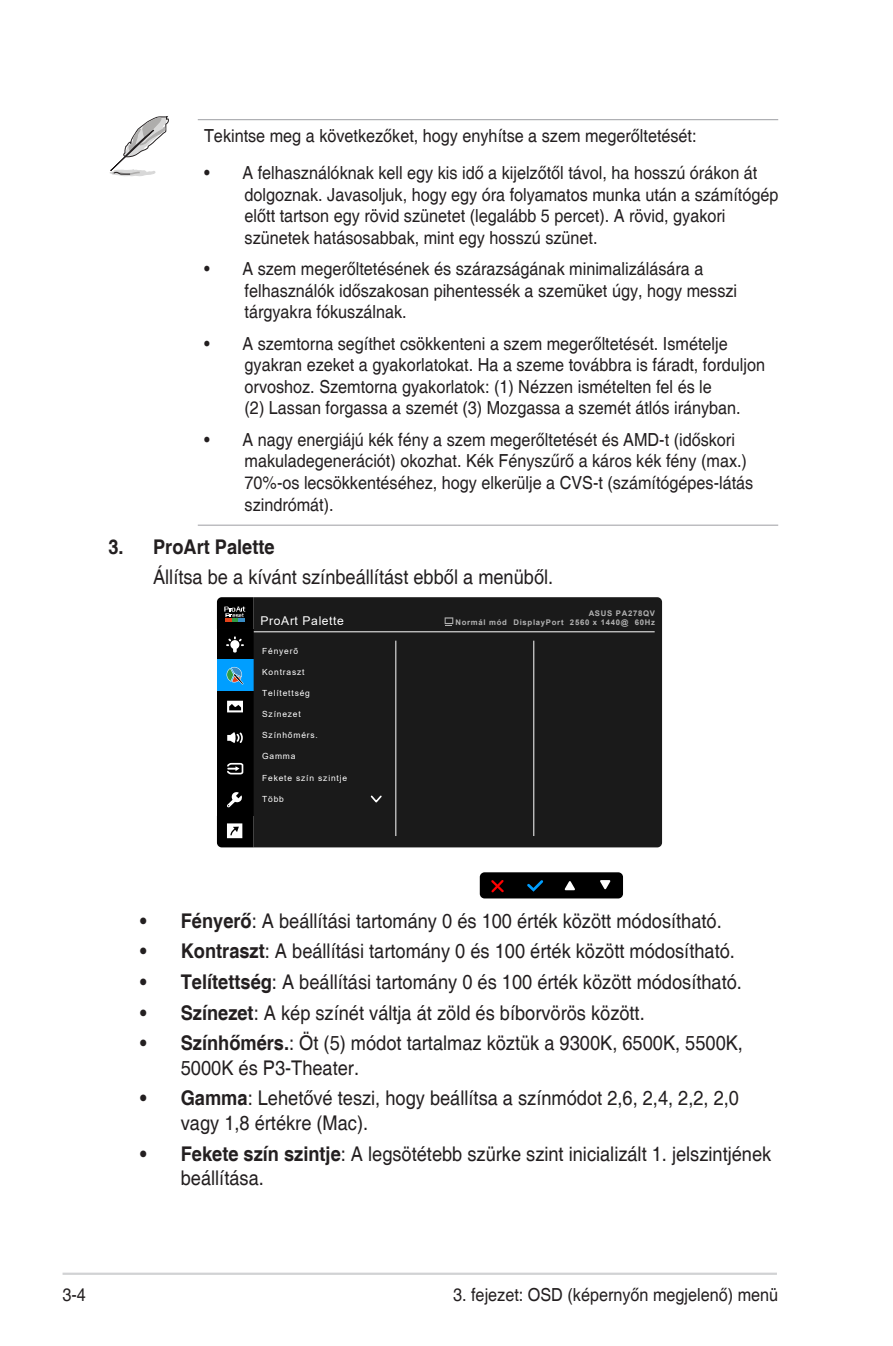
<style>
.page{position:relative;width:893px;height:1346px;background:#fff}
.page>*{position:absolute;margin:0;border:0;box-sizing:border-box;transform-origin:0 0}
.List{font:20.25px/24.3px "Helvetica";color:#231f20;scale:.9 1}
.t1{font:700 20.25px "Helvetica";color:#231f20;scale:.9 1}
.Message_first{font:18px/21.6px "Helvetica";color:#231f20;scale:.9 1}
.t2{font:12.15px "Arial";letter-spacing:.05em;color:#fff}
.t3{font:8.33px "Arial";letter-spacing:.1em;color:#fff}
.t4{font:700 7.65px/9px "Arial";letter-spacing:.09em;color:#b3b3b3;text-align:right}
.s1{font-weight:700}
</style>
<div class="page">
<hr style="left:63px;top:1272px;width:714px;height:3px;background:#d1d2d4">
<hr style="left:198px;top:119px;width:580px;height:1px;background:#a8a9ad">
<hr style="left:198px;top:525px;width:580px;height:1px;background:#a8a9ad">
<svg style="left:109px;top:116px;width:60px;height:60px"></svg>
<div style="left:480px;top:872px;width:143px;height:26px;background:#000;border-radius:5px"></div>
<svg style="left:491px;top:880px;width:13px;height:13px"></svg>
<svg style="left:527px;top:880px;width:17px;height:12px"></svg>
<svg style="left:564px;top:881px;width:11px;height:9px"></svg>
<svg style="left:600px;top:880px;width:11px;height:9px"></svg>
<div style="left:217px;top:629px;width:37px;height:31px;background:#000"></div>
<div style="left:217px;top:660px;width:37px;height:31px;background:#009eff"></div>
<div style="left:217px;top:691px;width:37px;height:32px;background:#000"></div>
<div style="left:217px;top:753px;width:37px;height:30px;background:#000"></div>
<div style="left:217px;top:783px;width:37px;height:33px;background:#000"></div>
<div style="left:217px;top:723px;width:37px;height:30px;background:#000"></div>
<svg style="left:226px;top:636px;width:18px;height:16px"></svg>
<svg style="left:227px;top:732px;width:16px;height:11px"></svg>
<svg style="left:227px;top:701px;width:16px;height:11px"></svg>
<svg style="left:227px;top:762px;width:17px;height:13px"></svg>
<svg style="left:227px;top:792px;width:15px;height:15px"></svg>
<svg style="left:217px;top:816px;width:37px;height:31px"></svg>
<svg style="left:217px;top:597px;width:37px;height:32px"></svg>
<svg style="left:227px;top:667px;width:17px;height:17px"></svg>
<div style="left:254px;top:597px;width:408px;height:250px;background:#1a1a1a"></div>
<hr style="left:254px;top:631px;width:401px;height:1px;background:#fff">
<hr style="left:395px;top:641px;width:1px;height:195px;background:#fff">
<hr style="left:533px;top:641px;width:1px;height:195px;background:#fff">
<svg style="left:445px;top:617px;width:8px;height:7px"></svg>
<svg style="left:446px;top:618px;width:6px;height:8px"></svg>
<svg style="left:369px;top:794px;width:14px;height:10px"></svg>
<p class="Message_first" style="left:204px;top:126px;width:549px">Tekintse meg a következőket, hogy enyhítse a szem megerőltetését:</p>
<p class="Message_first" style="left:245px;top:163px;width:595px;text-indent:-40px">• A felhasználóknak kell egy kis idő a kijelzőtől távol, ha hosszú órákon át dolgoznak. Javasoljuk, hogy egy óra folyamatos munka után a számítógép előtt tartson egy rövid szünetet (legalább 5 percet). A rövid, gyakori szünetek hatásosabbak, mint egy hosszú szünet.</p>
<p class="Message_first" style="left:245px;top:259px;width:549px;text-indent:-40px">• A szem megerőltetésének és szárazságának minimalizálására a felhasználók időszakosan pihentessék a szemüket úgy, hogy messzi tárgyakra fókuszálnak.</p>
<p class="Message_first" style="left:245px;top:333px;width:580px;text-indent:-40px">• A szemtorna segíthet csökkenteni a szem megerőltetését. Ismételje gyakran ezeket a gyakorlatokat. Ha a szeme továbbra is fáradt, forduljon orvoshoz. Szemtorna gyakorlatok: (1) Nézzen ismételten fel és le<br>(2) Lassan forgassa a szemét (3) Mozgassa a szemét átlós irányban.</p>
<p class="Message_first" style="left:245px;top:429px;width:567px;text-indent:-40px">• A nagy energiájú kék fény a szem megerőltetését és AMD-t (időskori makuladegenerációt) okozhat. Kék Fényszűrő a káros kék fény (max.)<br>70%-os lecsökkentéséhez, hogy elkerülje a CVS-t (számítógépes-látás szindrómát).</p>
<p class="t1" style="left:108px;top:534px;width:186px">3. ProArt Palette</p>
<p class="List" style="left:153px;top:565px;width:446px">Állítsa be a kívánt színbeállítást ebből a menüből.</p>
<p class="t4" style="left:455px;top:608px;width:201px">ASUS PA278QV<br>Normál mód DisplayPort 2560 x 1440@ 60Hz</p>
<p class="t3" style="left:262px;top:645px;width:38px">Fényerő</p>
<p class="t3" style="left:262px;top:666px;width:44px">Kontraszt</p>
<p class="t3" style="left:262px;top:687px;width:49px">Telítettség</p>
<p class="t3" style="left:262px;top:708px;width:40px">Színezet</p>
<p class="t3" style="left:262px;top:730px;width:57px">Színhőmérs.</p>
<p class="t3" style="left:262px;top:751px;width:35px">Gamma</p>
<p class="t3" style="left:262px;top:772px;width:87px">Fekete szín szintje</p>
<p class="t3" style="left:262px;top:793px;width:23px">Több</p>
<p class="t2" style="left:261px;top:612px;width:85px">ProArt Palette</p>
<p class="List" style="left:140px;top:909px;width:648px"><span class="s1">• Fényerő</span>: A beállítási tartomány 0 és 100 érték között módosítható.</p>
<p class="List" style="left:140px;top:940px;width:662px"><span class="s1">• Kontraszt</span>: A beállítási tartomány 0 és 100 érték között módosítható.</p>
<p class="List" style="left:140px;top:970px;width:670px"><span class="s1">• Telítettség</span>: A beállítási tartomány 0 és 100 érték között módosítható.</p>
<p class="List" style="left:140px;top:1001px;width:562px"><span class="s1">• Színezet</span>: A kép színét váltja át zöld és bíborvörös között.</p>
<p class="List" style="left:181px;top:1032px;width:626px;text-indent:-40px"><span class="s1">• Színhőmérs.</span>: Öt (5) módot tartalmaz köztük a 9300K, 6500K, 5500K,<br>5000K és P3-Theater.</p>
<p class="List" style="left:181px;top:1087px;width:622px;text-indent:-40px"><span class="s1">• Gamma</span>: Lehetővé teszi, hogy beállítsa a színmódot 2,6, 2,4, 2,2, 2,0 vagy 1,8 értékre (Mac).</p>
<p class="List" style="left:181px;top:1142px;width:658px;text-indent:-40px"><span class="s1">• Fekete szín szintje</span>: A legsötétebb szürke szint inicializált 1. jelszintjének beállítása.</p>
<p class="Message_first" style="left:63px;top:1284px;width:28px">3-4</p>
<p class="Message_first" style="left:453px;top:1284px;width:363px">3. fejezet: OSD (képernyőn megjelenő) menü</p>
</div>
